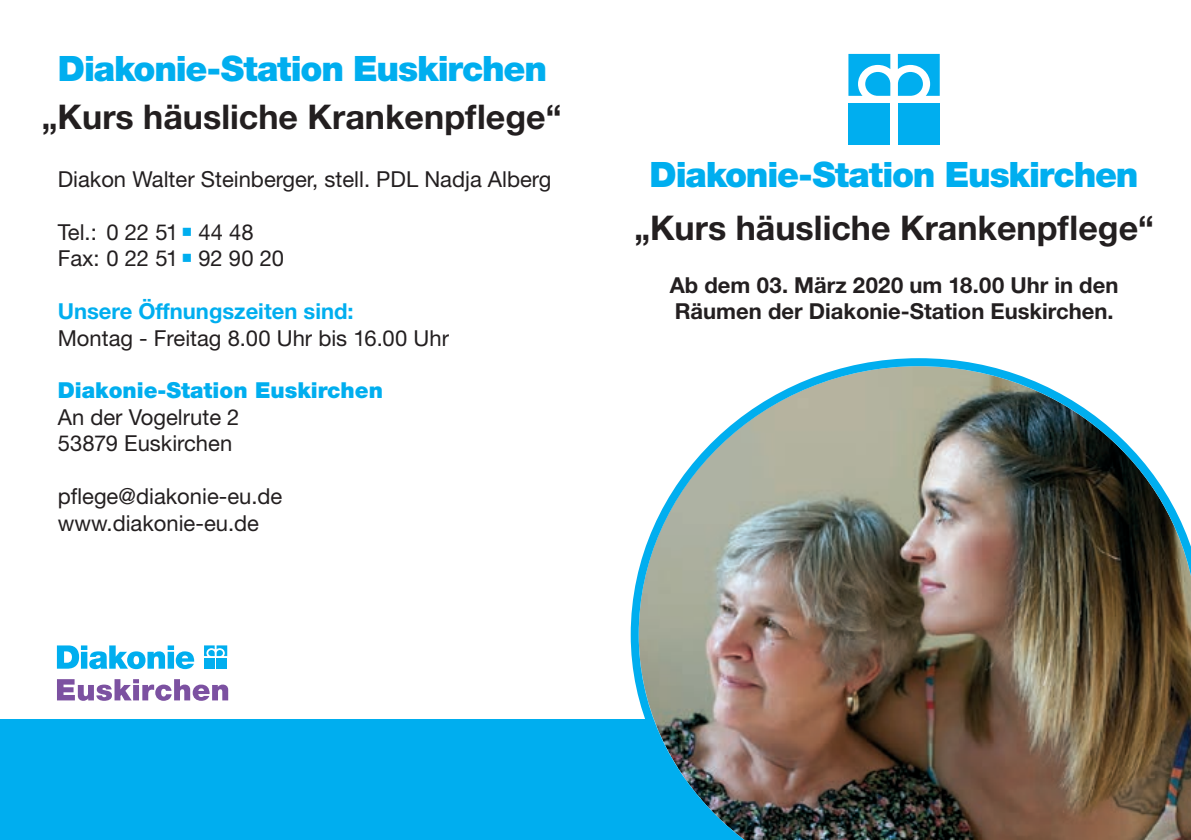
<style>
.page{position:relative;width:1191px;height:840px;background:#fff}
.page>*{position:absolute;margin:0;border:0;box-sizing:border-box;transform-origin:0 0}
.t1{font:900 35px "Helvetica Neue LT Std";letter-spacing:-.035em;color:#00aeef}
.t2{font:700 34px "Helvetica Neue LT Std";color:#231f20}
.t3{font:22px/26.4px "Helvetica Neue LT Std";color:#231f20}
.t4{font:700 22px/26.4px "Helvetica Neue LT Std";color:#231f20}
.t5{font:900 22px "Helvetica Neue LT Std";color:#00aeef}
.t6{font:700 22px "Helvetica Neue LT Std";color:#00aeef}
.s1{color:#00aeef}
</style>
<div class="page">
<div style="left:0;top:718px;width:1191px;height:121px;background:#00aeef"></div>
<svg style="left:57px;top:645px;width:137px;height:23px"></svg>
<svg style="left:204px;top:645px;width:23px;height:10px"></svg>
<div style="left:204px;top:657px;width:11px;height:11px;background:#00aeef"></div>
<div style="left:217px;top:657px;width:10px;height:11px;background:#00aeef"></div>
<svg style="left:57px;top:679px;width:171px;height:21px"></svg>
<img style="left:626px;top:358px;width:565px;height:481px">
<svg style="left:848px;top:54px;width:42px;height:42px"></svg>
<svg style="left:898px;top:54px;width:41px;height:42px"></svg>
<div style="left:848px;top:103px;width:42px;height:42px;background:#00aeef"></div>
<div style="left:898px;top:103px;width:41px;height:42px;background:#00aeef"></div>
<h1 class="t1" style="left:58px;top:48px;width:490px">Diakonie-Station Euskirchen</h1>
<h2 class="t2" style="left:42px;top:96px;width:521px">„Kurs häusliche Krankenpflege“</h2>
<p class="t3" style="left:58px;top:165px;width:495px">Diakon Walter Steinberger, stell. PDL Nadja Alberg</p>
<p class="t3" style="left:58px;top:218px;width:228px">Tel.: 0 22 51 <span class="s1">■</span> 44 48<br>Fax: 0 22 51 <span class="s1">■</span> 92 90 20</p>
<p class="t6" style="left:58px;top:297px;width:297px">Unsere Öffnungszeiten sind:</p>
<p class="t3" style="left:58px;top:324px;width:393px">Montag - Freitag 8.00 Uhr bis 16.00 Uhr</p>
<p class="t5" style="left:58px;top:377px;width:327px">Diakonie-Station Euskirchen</p>
<p class="t3" style="left:58px;top:403px;width:183px">An der Vogelrute 2<br>53879 Euskirchen</p>
<p class="t3" style="left:58px;top:482px;width:226px">pflege@diakonie-eu.de www.diakonie-eu.de</p>
<h1 class="t1" style="left:649px;top:153px;width:490px">Diakonie-Station Euskirchen</h1>
<h2 class="t2" style="left:634px;top:206px;width:521px">„Kurs häusliche Krankenpflege“</h2>
<p class="t4" style="left:670px;top:271px;width:450px">Ab dem 03. März 2020 um 18.00 Uhr in den<br>Räumen der Diakonie-Station Euskirchen.</p>
</div>
